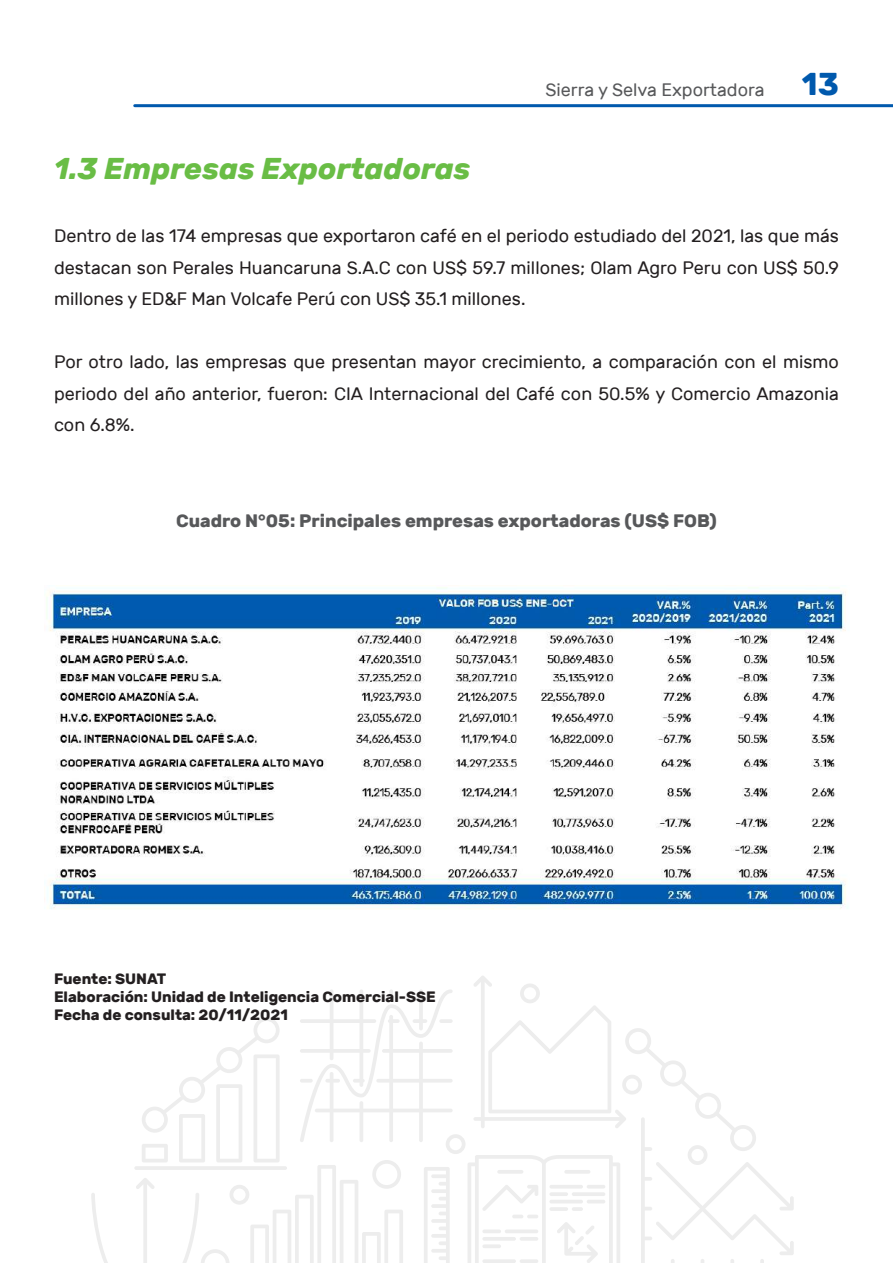
<style>
.page{position:relative;width:893px;height:1263px;background:#fff}
.page>*{position:absolute;margin:0;border:0;box-sizing:border-box;transform-origin:0 0}
.t1{font:italic 700 30px "Rubik";color:#69bd45}
.t2{font:18px/31.5px "Rubik";color:#231f20;text-align:justify}
.t3{font:700 18px "Rubik";color:#57585a}
.t4{font:18px "Rubik";color:#57585a}
.t5{font:700 15px/18px "Rubik";color:#231f20}
.s1{font-weight:700;font-size:31.5px;color:#0059ad}
</style>
<div class="page">
<hr style="left:135px;top:104px;width:758px;height:3px;background:#0059ad">
<svg style="left:91px;top:976px;width:703px;height:287px"></svg>
<img style="left:44px;top:587px;width:804px;height:322px">
<h1 class="t1" style="left:54px;top:151px;width:418px">1.3 Empresas Exportadoras</h1>
<p class="t4" style="left:545px;top:79px;width:295px">Sierra y Selva Exportadora <span class="s1">13</span></p>
<p class="t2" style="left:54px;top:221px;width:786px">Dentro de las 174 empresas que exportaron café en el periodo estudiado del 2021, las que más destacan son Perales Huancaruna S.A.C con US$ 59.7 millones; Olam Agro Peru con US$ 50.9 millones y ED&amp;F Man Volcafe Perú con US$ 35.1 millones.</p>
<p class="t2" style="left:54px;top:347px;width:786px">Por otro lado, las empresas que presentan mayor crecimiento, a comparación con el mismo periodo del año anterior, fueron: CIA Internacional del Café con 50.5% y Comercio Amazonia con 6.8%.</p>
<p class="t3" style="left:176px;top:510px;width:542px">Cuadro N°05: Principales empresas exportadoras (US$ FOB)</p>
<p class="t5" style="left:54px;top:969px;width:383px">Fuente: SUNAT<br>Elaboración: Unidad de Inteligencia Comercial-SSE<br>Fecha de consulta: 20/11/2021</p>
</div>
